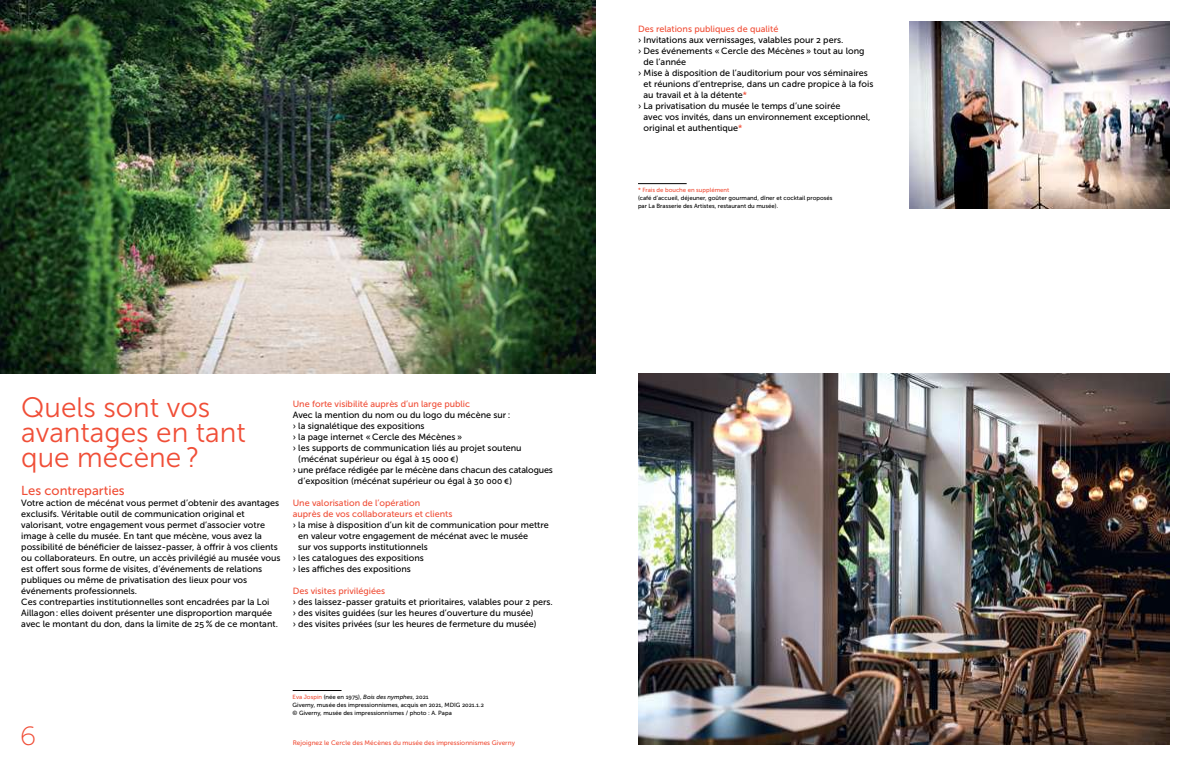
<style>
.page{position:relative;width:1191px;height:766px;background:#fff}
.page>*{position:absolute;margin:0;border:0;box-sizing:border-box;transform-origin:0 0}
.t1{font:28px/25px "Museo Sans 300";color:#f04e37}
.t2{font:28px "Museo Sans 100";color:#f04e37}
.t3{font:13px "Museo Sans 500";color:#f04e37}
.t4{font:9px/11px "Museo Sans 500";color:#000}
.t5{font:9px/11px "Museo Sans 500";color:#f04e37}
.t6{font:6.5px "Museo Sans 500";color:#f04e37}
.t7{font:6px/7.8px "Museo Sans 500";color:#000}
.t8{font:6px "Museo Sans 500";color:#f04e37}
.s1{color:#f04e37}
.s2{font-style:italic}
</style>
<div class="page">
<hr style="left:638px;top:183px;width:48px;height:1px;background:#000">
<img style="left:909px;top:21px;width:260px;height:187px">
<img style="left:638px;top:373px;width:531px;height:371px">
<img style="left:0;top:0;width:595px;height:373px">
<hr style="left:293px;top:690px;width:48px;height:1px;background:#000">
<h1 class="t1" style="left:21px;top:394px;width:226px">Quels sont vos avantages en tant que mécène ?</h1>
<h2 class="t3" style="left:21px;top:483px;width:105px">Les contreparties</h2>
<p class="t4" style="left:21px;top:497px;width:261px">Votre action de mécénat vous permet d’obtenir des avantages exclusifs. Véritable outil de communication original et valorisant, votre engagement vous permet d’associer votre image à celle du musée. En tant que mécène, vous avez la possibilité de bénéficier de laissez-passer, à offrir à vos clients ou collaborateurs. En outre, un accès privilégié au musée vous est offert sous forme de visites, d’événements de relations publiques ou même de privatisation des lieux pour vos événements professionnels.<br>Ces contreparties institutionnelles sont encadrées par la Loi Aillagon: elles doivent présenter une disproportion marquée avec le montant du don, dans la limite de 25 % de ce montant.</p>
<p class="t5" style="left:293px;top:398px;width:179px">Une forte visibilité auprès d’un large public</p>
<p class="t4" style="left:293px;top:409px;width:219px">Avec la mention du nom ou du logo du mécène sur :</p>
<p class="t4" style="left:293px;top:420px;width:133px">› la signalétique des expositions</p>
<p class="t4" style="left:293px;top:431px;width:171px">› la page internet « Cercle des Mécènes »</p>
<p class="t4" style="left:293px;top:442px;width:230px">› les supports de communication liés au projet soutenu</p>
<p class="t4" style="left:298px;top:453px;width:162px">(mécénat supérieur ou égal à 15 000 €)</p>
<p class="t4" style="left:293px;top:464px;width:262px">› une préface rédigée par le mécène dans chacun des catalogues</p>
<p class="t4" style="left:298px;top:475px;width:216px">d’exposition (mécénat supérieur ou égal à 30 000 €)</p>
<p class="t5" style="left:293px;top:497px;width:161px">Une valorisation de l’opération<br>auprès de vos collaborateurs et clients</p>
<p class="t4" style="left:293px;top:519px;width:257px">› la mise à disposition d’un kit de communication pour mettre</p>
<p class="t4" style="left:298px;top:530px;width:231px">en valeur votre engagement de mécénat avec le musée</p>
<p class="t4" style="left:298px;top:541px;width:131px">sur vos supports institutionnels</p>
<p class="t4" style="left:293px;top:552px;width:133px">› les catalogues des expositions</p>
<p class="t4" style="left:293px;top:563px;width:120px">› les affiches des expositions</p>
<p class="t5" style="left:293px;top:585px;width:94px">Des visites privilégiées</p>
<p class="t4" style="left:293px;top:596px;width:261px">› des laissez-passer gratuits et prioritaires, valables pour 2 pers. › des visites guidées (sur les heures d’ouverture du musée)<br>› des visites privées (sur les heures de fermeture du musée)</p>
<h1 class="t2" style="left:20px;top:720px;width:18px">6</h1>
<p class="t7" style="left:293px;top:693px;width:193px"><span class="s1">Eva Jospin</span> (née en 1975), <span class="s2">Bois des nymphes</span>, 2021<br>Giverny, musée des impressionnismes, acquis en 2021, MDIG 2021.1.2 © Giverny, musée des impressionnismes / photo : A. Papa</p>
<p class="t6" style="left:293px;top:738px;width:224px">Rejoignez le Cercle des Mécènes du musée des impressionnismes Giverny</p>
<p class="t5" style="left:638px;top:24px;width:142px">Des relations publiques de qualité</p>
<p class="t4" style="left:638px;top:35px;width:207px">› Invitations aux vernissages, valables pour 2 pers.</p>
<p class="t4" style="left:638px;top:46px;width:228px">› Des événements « Cercle des Mécènes » tout au long</p>
<p class="t4" style="left:643px;top:57px;width:44px">de l’année</p>
<p class="t4" style="left:638px;top:68px;width:231px">› Mise à disposition de l’auditorium pour vos séminaires</p>
<p class="t4" style="left:643px;top:79px;width:231px">et réunions d’entreprise, dans un cadre propice à la fois</p>
<p class="t4" style="left:643px;top:90px;width:105px">au travail et à la détente<span class="s1">*</span></p>
<p class="t4" style="left:638px;top:101px;width:204px">› La privatisation du musée le temps d’une soirée</p>
<p class="t4" style="left:643px;top:112px;width:228px">avec vos invités, dans un environnement exceptionnel,</p>
<p class="t4" style="left:643px;top:123px;width:100px">original et authentique<span class="s1">*</span></p>
<p class="t8" style="left:638px;top:187px;width:93px">* Frais de bouche en supplément</p>
<p class="t7" style="left:638px;top:194px;width:196px">(café d’accueil, déjeuner, goûter gourmand, dîner et cocktail proposés par La Brasserie des Artistes, restaurant du musée).</p>
</div>
